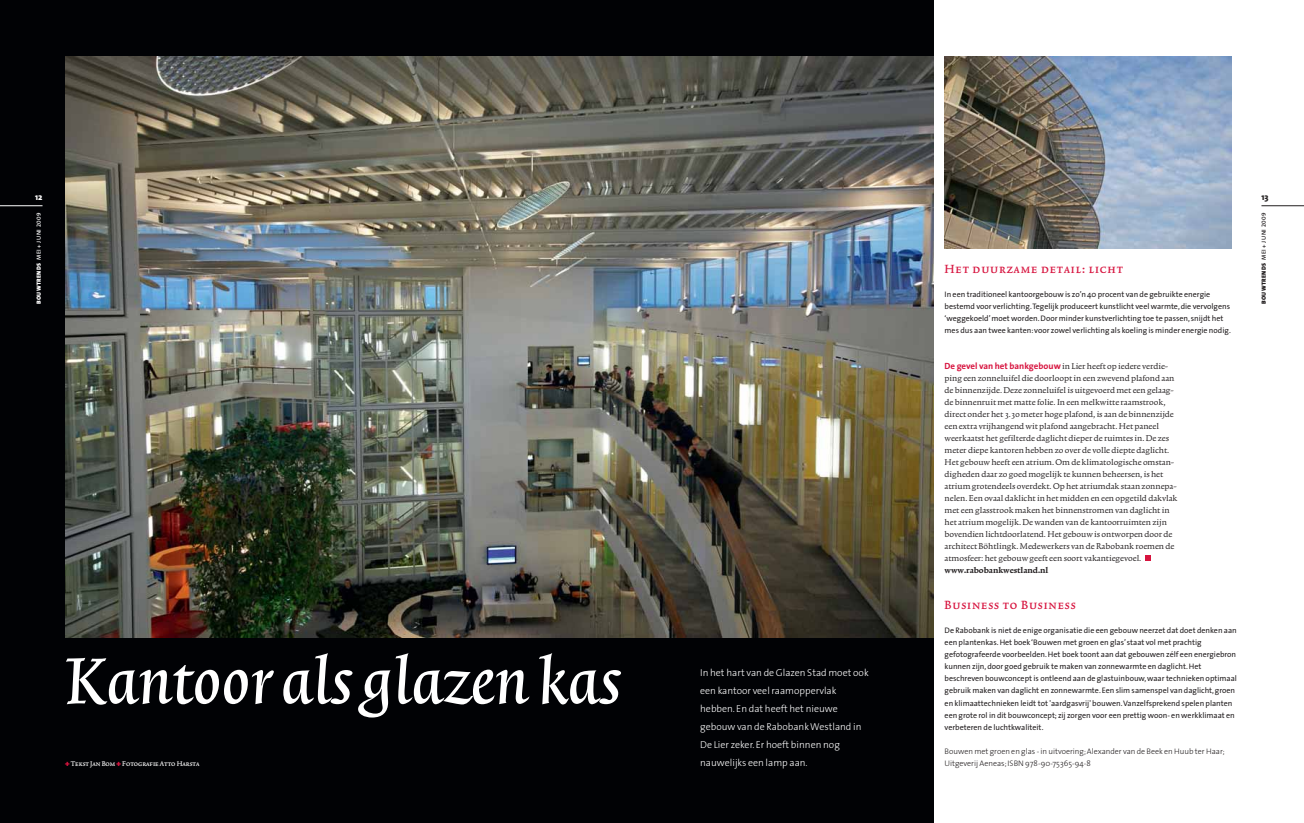
<style>
.page{position:relative;width:1304px;height:823px;background:#fff}
.page>*{position:absolute;margin:0;border:0;box-sizing:border-box;transform-origin:0 0}
.t1{font:82px "Trinite No 1 Med Ita";color:#fff}
.t2{font:14px "Trinite No 1 Med Wid Exp";letter-spacing:.065em;color:#d7143f}
.t3{font:10px/12px "Trinite No 1 Rom Wid";color:#231f20}
.t4{font:300 10px/18px "The Sans";color:#fff}
.t5{font:700 10px "Trinite No 1";color:#231f20}
.t6{font:800 9px "The Sans";color:#231f20}
.t7{font:800 9px "The Sans";color:#fff}
.t8{font:8px/12px "The Sans";color:#231f20}
.t9{font:300 8px/12px "The Sans";color:#231f20}
.t10{font:8px "Trinite No 1 Med Wid Exp";color:#fff}
.t11{font:900 6px "The Sans";letter-spacing:.06em;color:#231f20}
.t12{font:900 6px "The Sans";letter-spacing:.06em;color:#fff}
.s1{font-weight:600}
.s2{font-family:"The Sans Semi Bold Caps";font-weight:400}
.s3{font-family:"The Sans";font-weight:900;color:#d7143f}
.s4{font-family:"The Sans";font-weight:700;font-size:9px;color:#d7143f}
</style>
<div class="page">
<div style="left:0;top:0;width:933px;height:822px;background:#010205"></div>
<hr style="left:1261px;top:205px;width:43px;height:1px;background:#231f20">
<img style="left:65px;top:57px;width:868px;height:579px">
<img style="left:945px;top:57px;width:287px;height:192px">
<hr style="left:0;top:205px;width:43px;height:1px;background:#fff">
<svg style="left:1145px;top:555px;width:6px;height:6px"></svg>
<p class="t7" style="left:35px;top:192px;width:9px">12</p>
<p class="t12" style="left:36px;top:304px;width:93px;rotate:-90deg">BOUWTRENDS <span class="s1">MEI + JUNI</span> <span class="s2">2009</span></p>
<h1 class="t1" style="left:65px;top:653px;width:557px">Kantoor als glazen kas</h1>
<p class="t10" style="left:65px;top:757px;width:136px"><span class="s3">+</span>Tekst Jan Bom<span class="s3">+</span>Fotografie Atto Harsta</p>
<p class="t4" style="left:700px;top:663px;width:170px">In het hart van de Glazen Stad moet ook een kantoor veel raamoppervlak hebben. En dat heeft het nieuwe gebouw van de Rabobank Westland in<br>De Lier zeker. Er hoeft binnen nog nauwelijks een lamp aan.</p>
<h2 class="t2" style="left:945px;top:260px;width:180px">Het duurzame detail: licht</h2>
<p class="t8" style="left:945px;top:289px;width:288px">In een traditioneel kantoorgebouw is zo’n 40 procent van de gebruikte energie bestemd voor verlichting.Tegelijk produceert kunstlicht veel warmte, die vervolgens ‘weggekoeld’moet worden. Door minder kunstverlichting toe te passen, snijdt het mes dus aan twee kanten: voor zowel verlichting als koeling is minder energie nodig.</p>
<p class="t3" style="left:945px;top:360px;width:234px"><span class="s4">De gevel van het bankgebouw</span> in Lier heeft op iedere verdie&shy;ping een zonneluifel die doorloopt in een zwevend plafond aan de binnenzijde. Deze zonneluifel is uitgevoerd met een gelaag&shy;de binnenruit met matte folie. In een melkwitte raamstrook, direct onder het 3.30 meter hoge plafond, is aan de binnenzijde een extra vrijhangend wit plafond aangebracht. Het paneel weerkaatst het gefilterde daglicht dieper de ruimtes in. De zes meter diepe kantoren hebben zo over de volle diepte daglicht.<br>Het gebouw heeft een atrium. Om de klimatologische omstan&shy;digheden daar zo goed mogelijk te kunnen beheersen, is het atrium grotendeels overdekt. Op het atriumdak staan zonnepa&shy;nelen. Een ovaal daklicht in het midden en een opgetild dakvlak met een glasstrook maken het binnenstromen van daglicht in het atrium mogelijk. De wanden van de kantoorruimten zijn bovendien lichtdoorlatend. Het gebouw is ontworpen door de architect Böhtlingk. Medewerkers van de Rabobank roemen de atmosfeer: het gebouw geeft een soort vakantiegevoel.</p>
<p class="t5" style="left:945px;top:567px;width:105px">www.rabobankwestland.nl</p>
<h2 class="t2" style="left:945px;top:596px;width:133px">Business to Business</h2>
<p class="t8" style="left:945px;top:625px;width:294px">De Rabobank is niet de enige organisatie die een gebouw neerzet dat doet denken aan een plantenkas. Het boek ‘Bouwen met groen en glas’staat vol met prachtig gefotografeerde voorbeelden. Het boek toont aan dat gebouwen zélf een energiebron kunnen zijn, door goed gebruik te maken van zonnewarmte en daglicht. Het beschreven bouwconcept is ontleend aan de glastuinbouw, waar technieken optimaal gebruik maken van daglicht en zonnewarmte. Een slim samenspel van daglicht, groen en klimaattechnieken leidt tot 'aardgasvrij' bouwen.Vanzelfsprekend spelen planten een grote rol in dit bouwconcept; zij zorgen voor een prettig woon- en werkklimaat en verbeteren de luchtkwaliteit.</p>
<p class="t9" style="left:945px;top:745px;width:282px">Bouwen met groen en glas - in uitvoering; Alexander van de Beek en Huub ter Haar;<br>Uitgeverij Aeneas; ISBN 978-90-75365-94-8</p>
<p class="t6" style="left:1261px;top:192px;width:9px">13</p>
<p class="t11" style="left:1261px;top:304px;width:93px;rotate:-90deg">BOUWTRENDS <span class="s1">MEI + JUNI</span> <span class="s2">2009</span></p>
</div>
